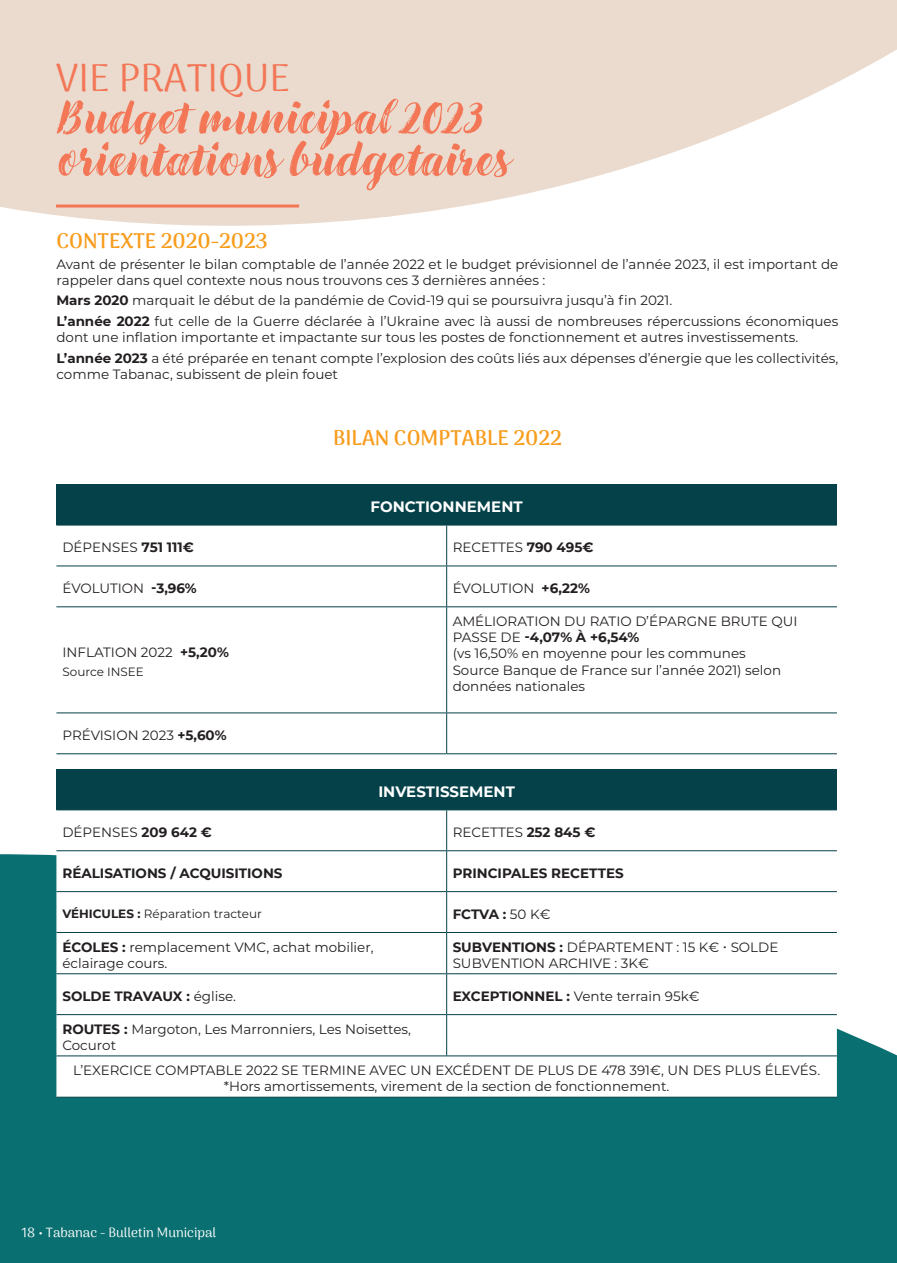
<style>
.page{position:relative;width:897px;height:1263px;background:#fff}
.page>*{position:absolute;margin:0;border:0;box-sizing:border-box;transform-origin:0 0}
.t1{font:italic 700 51px/42px "Liebe Gerda";letter-spacing:-.005em;color:#f37757}
.t2{font:39px "Arima Madurai";color:#f37757}
.t3{font:700 21px "Arima Madurai";color:#f89c1c}
.t4{font:700 15px "Montserrat";color:#fff}
.t5{font:13.5px/16.2px "Montserrat";color:#231f20}
.t6{font:700 13.5px "Montserrat";color:#231f20}
.t7{font:13.5px "Arima Madurai";color:#fff}
.t8{font:12px "Montserrat";color:#231f20}
.s1{font-weight:700}
.s2{font-weight:400}
</style>
<div class="page">
<div style="left:0;top:854px;width:897px;height:409px;background:#096f70"></div>
<svg style="left:0;top:0;width:897px;height:226px;fill:#ebdbce"></svg>
<hr style="left:56px;top:204px;width:243px;height:3px;background:#f37757">
<div style="left:56px;top:484px;width:781px;height:41px;background:#044149"></div>
<hr style="left:56px;top:525px;width:391px;height:1px;background:#044149">
<hr style="left:447px;top:525px;width:390px;height:1px;background:#044149">
<hr style="left:446px;top:525px;width:1px;height:40px;background:#044149">
<hr style="left:56px;top:565px;width:391px;height:1px;background:#044149">
<hr style="left:447px;top:565px;width:390px;height:1px;background:#044149">
<hr style="left:446px;top:566px;width:1px;height:40px;background:#044149">
<hr style="left:56px;top:606px;width:391px;height:1px;background:#044149">
<hr style="left:447px;top:606px;width:390px;height:1px;background:#044149">
<hr style="left:446px;top:607px;width:1px;height:105px;background:#044149">
<hr style="left:56px;top:712px;width:391px;height:1px;background:#044149">
<hr style="left:447px;top:712px;width:390px;height:1px;background:#044149">
<hr style="left:446px;top:713px;width:1px;height:40px;background:#044149">
<hr style="left:56px;top:753px;width:391px;height:1px;background:#044149">
<hr style="left:447px;top:753px;width:390px;height:1px;background:#044149">
<div style="left:56px;top:769px;width:781px;height:41px;background:#044149"></div>
<svg style="left:56px;top:810px;width:781px;height:287px"></svg>
<hr style="left:446px;top:810px;width:1px;height:40px;background:#044149">
<hr style="left:56px;top:850px;width:391px;height:1px;background:#044149">
<hr style="left:447px;top:850px;width:390px;height:1px;background:#044149">
<hr style="left:446px;top:851px;width:1px;height:40px;background:#044149">
<hr style="left:56px;top:891px;width:391px;height:1px;background:#044149">
<hr style="left:447px;top:891px;width:390px;height:1px;background:#044149">
<hr style="left:446px;top:892px;width:1px;height:40px;background:#044149">
<hr style="left:56px;top:932px;width:391px;height:1px;background:#044149">
<hr style="left:447px;top:932px;width:390px;height:1px;background:#044149">
<hr style="left:446px;top:933px;width:1px;height:40px;background:#044149">
<hr style="left:56px;top:973px;width:391px;height:1px;background:#044149">
<hr style="left:447px;top:973px;width:390px;height:1px;background:#044149">
<hr style="left:446px;top:974px;width:1px;height:40px;background:#044149">
<hr style="left:56px;top:1014px;width:391px;height:1px;background:#044149">
<hr style="left:447px;top:1014px;width:390px;height:1px;background:#044149">
<hr style="left:446px;top:1015px;width:1px;height:40px;background:#044149">
<hr style="left:56px;top:1055px;width:391px;height:1px;background:#044149">
<hr style="left:447px;top:1055px;width:390px;height:1px;background:#044149">
<hr style="left:56px;top:1097px;width:391px;height:1px;background:#044149">
<hr style="left:447px;top:1097px;width:390px;height:1px;background:#044149">
<h2 class="t2" style="left:56px;top:52px;width:236px">VIE PRATIQUE</h2>
<h1 class="t1" style="left:56px;top:95px;width:453px">Budget municipal 2023 orientations budgetaires</h1>
<h3 class="t3" style="left:56px;top:226px;width:213px">CONTEXTE 2020-2023</h3>
<p class="t5" style="left:56px;top:255px;width:783px">Avant de présenter le bilan comptable de l’année 2022 et le budget prévisionnel de l’année 2023, il est important de rappeler dans quel contexte nous nous trouvons ces 3 dernières années :</p>
<p class="t5" style="left:56px;top:290px;width:783px;line-height:20.5px"><span class="s1">Mars 2020</span> marquait le début de la pandémie de Covid-19 qui se poursuivra jusqu’à fin 2021.<br><span class="s1">L’année 2022</span> fut celle de la Guerre déclarée à l’Ukraine avec là aussi de nombreuses répercussions économiques</p>
<p class="t5" style="left:56px;top:327px;width:783px;line-height:20.5px">dont une inflation importante et impactante sur tous les postes de fonctionnement et autres investissements.<br><span class="s1">L’année 2023</span> a été préparée en tenant compte l’explosion des coûts liés aux dépenses d’énergie que les collectivités,</p>
<p class="t5" style="left:56px;top:366px;width:283px">comme Tabanac, subissent de plein fouet</p>
<h3 class="t3" style="left:333px;top:423px;width:230px">BILAN COMPTABLE 2022</h3>
<p class="t4" style="left:371px;top:496px;width:154px">FONCTIONNEMENT</p>
<p class="t5" style="left:62px;top:539px;width:133px">DÉPENSES <span class="s1">751 111€</span></p>
<p class="t5" style="left:453px;top:539px;width:142px">RECETTES <span class="s1">790 495€</span></p>
<p class="t5" style="left:62px;top:579px;width:136px">ÉVOLUTION <span class="s1">-3,96%</span></p>
<p class="t5" style="left:453px;top:579px;width:139px">ÉVOLUTION <span class="s1">+6,22%</span></p>
<p class="t5" style="left:62px;top:644px;width:168px">INFLATION 2022 <span class="s1">+5,20%</span></p>
<p class="t8" style="left:62px;top:663px;width:83px">Source INSEE</p>
<p class="t5" style="left:62px;top:726px;width:166px">PRÉVISION 2023 <span class="s1">+5,60%</span></p>
<p class="t5" style="left:453px;top:612px;width:346px">AMÉLIORATION DU RATIO D’ÉPARGNE BRUTE QUI PASSE DE <span class="s1">-4,07% À +6,54%<br></span>(vs 16,50% en moyenne pour les communes<br>Source Banque de France sur l’année 2021) selon données nationales</p>
<p class="t4" style="left:378px;top:780px;width:138px">INVESTISSEMENT</p>
<p class="t5" style="left:62px;top:823px;width:151px">DÉPENSES <span class="s1">209 642 €</span></p>
<p class="t5" style="left:453px;top:823px;width:144px">RECETTES <span class="s1">252 845 €</span></p>
<p class="t6" style="left:62px;top:863px;width:222px">RÉALISATIONS / ACQUISITIONS</p>
<p class="t6" style="left:453px;top:863px;width:172px">PRINCIPALES RECETTES</p>
<p class="t8" style="left:62px;top:905px;width:201px"><span class="s1">VÉHICULES :</span> Réparation tracteur</p>
<p class="t6" style="left:453px;top:904px;width:99px">FCTVA : <span class="s2">50 K€</span></p>
<p class="t5" style="left:62px;top:938px;width:313px"><span class="s1">ÉCOLES :</span> remplacement VMC, achat mobilier, éclairage cours.</p>
<p class="t5" style="left:453px;top:938px;width:327px"><span class="s1">SUBVENTIONS :</span> DÉPARTEMENT : 15 K€ • SOLDE<br>SUBVENTION ARCHIVE : 3K€</p>
<p class="t6" style="left:62px;top:986px;width:175px">SOLDE TRAVAUX : <span class="s2">église.</span></p>
<p class="t5" style="left:453px;top:987px;width:249px"><span class="s1">EXCEPTIONNEL :</span> Vente terrain 95k€</p>
<p class="t5" style="left:62px;top:1020px;width:350px"><span class="s1">ROUTES :</span> Margoton, Les Marronniers, Les Noisettes,<br>Cocurot</p>
<p class="t5" style="left:73px;top:1061px;width:749px;text-align:center">L’EXERCICE COMPTABLE 2022 SE TERMINE AVEC UN EXCÉDENT DE PLUS DE 478 391€, UN DES PLUS ÉLEVÉS. *Hors amortissements, virement de la section de fonctionnement.</p>
<p class="t7" style="left:22px;top:1223px;width:196px">18 • Tabanac - Bulletin Municipal</p>
</div>
